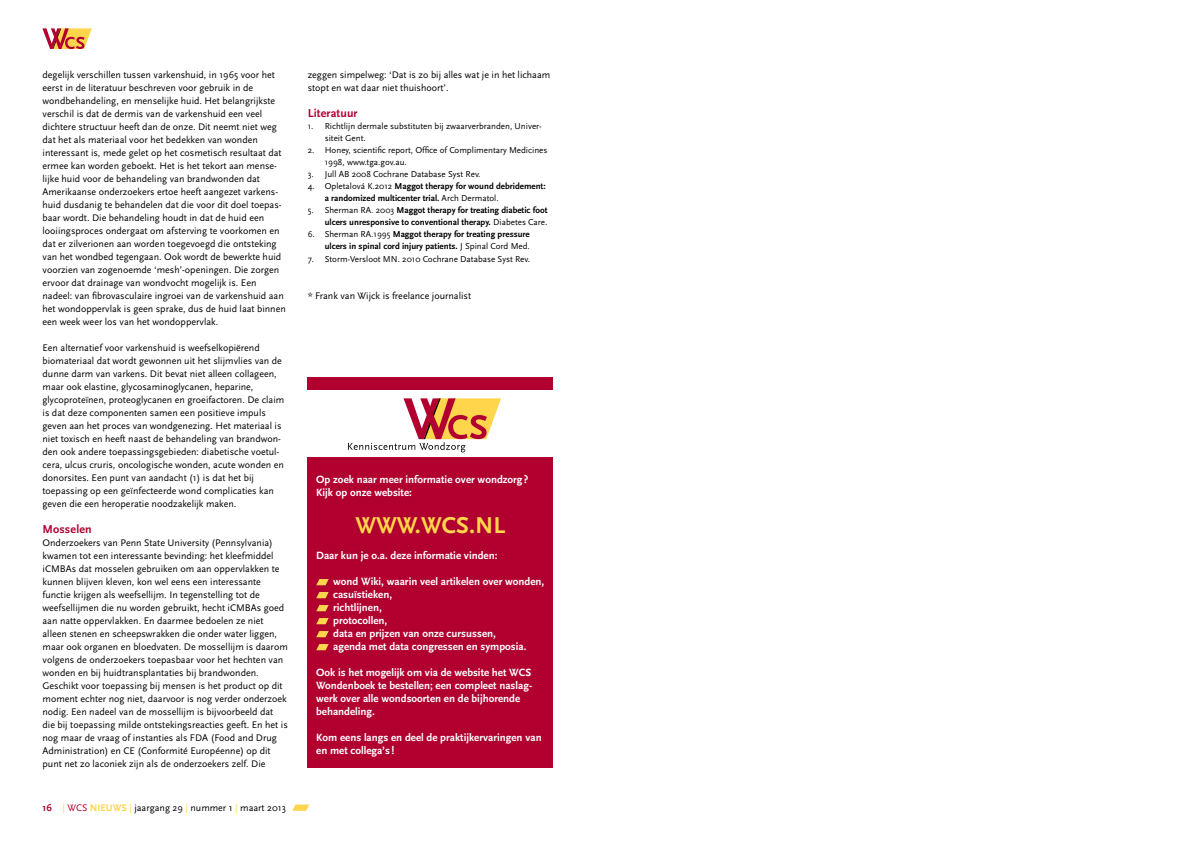
<style>
.page{position:relative;width:1191px;height:842px;background:#fff}
.page>*{position:absolute;margin:0;border:0;box-sizing:border-box;transform-origin:0 0}
.t1{font:700 24px "Scala Sans";color:#ffd54c}
.t2{font:700 12px "Scala Sans";letter-spacing:.01em;color:#b10030}
.t3{font:700 11px/13px "Scala Sans";color:#fff}
.t4{font:10px/13px "Scala Sans";color:#000}
.t5{font:700 9px/12px "Scala Sans";color:#000;text-align:right}
.t6{font:9px/12px "Scala Sans";color:#000}
.s1{font-weight:700;color:#b10030}
.s2{color:#ffd54c}
.s3{color:#b10030}
.s4{font-weight:700;color:#ffd54c}
.s5{font-weight:400}
</style>
<div class="page">
<svg style="left:292px;top:804px;width:17px;height:7px"></svg>
<svg style="left:42px;top:28px;width:50px;height:21px"></svg>
<div style="left:308px;top:377px;width:245px;height:390px;background:#b10030"></div>
<svg style="left:316px;top:579px;width:13px;height:6px"></svg>
<svg style="left:316px;top:592px;width:13px;height:6px"></svg>
<svg style="left:316px;top:605px;width:13px;height:6px"></svg>
<svg style="left:316px;top:618px;width:13px;height:6px"></svg>
<svg style="left:316px;top:631px;width:13px;height:6px"></svg>
<svg style="left:316px;top:644px;width:13px;height:6px"></svg>
<div style="left:303px;top:390px;width:256px;height:67px;background:#fff"></div>
<svg style="left:348px;top:398px;width:153px;height:54px"></svg>
<p class="t4" style="left:43px;top:69px;width:245px">degelijk verschillen tussen varkenshuid, in 1965 voor het eerst in de literatuur beschreven voor gebruik in de wondbehandeling, en menselijke huid. Het belangrijkste verschil is dat de dermis van de varkenshuid een veel dichtere structuur heeft dan de onze. Dit neemt niet weg dat het als materiaal voor het bedekken van wonden interessant is, mede gelet op het cosmetisch resultaat dat ermee kan worden geboekt. Het is het tekort aan mense&shy;lijke huid voor de behandeling van brandwonden dat Amerikaanse onderzoekers ertoe heeft aangezet varkens&shy;huid dusdanig te behandelen dat die voor dit doel toepas&shy;baar wordt. Die behandeling houdt in dat de huid een looiingsproces ondergaat om afsterving te voorkomen en dat er zilverionen aan worden toegevoegd die ontsteking van het wondbed tegengaan. Ook wordt de bewerkte huid voorzien van zogenoemde ‘mesh’-openingen. Die zorgen ervoor dat drainage van wondvocht mogelijk is. Een nadeel: van fibrovasculaire ingroei van de varkenshuid aan het wondoppervlak is geen sprake, dus de huid laat binnen een week weer los van het wondoppervlak.</p>
<p class="t4" style="left:43px;top:342px;width:243px">Een alternatief voor varkenshuid is weefselkopiërend biomateriaal dat wordt gewonnen uit het slijmvlies van de dunne darm van varkens. Dit bevat niet alleen collageen, maar ook elastine, glycosaminoglycanen, heparine, glycoproteïnen, proteoglycanen en groeifactoren. De claim is dat deze componenten samen een positieve impuls geven aan het proces van wondgenezing. Het materiaal is niet toxisch en heeft naast de behandeling van brandwon&shy;den ook andere toepassingsgebieden: diabetische voetul&shy;cera, ulcus cruris, oncologische wonden, acute wonden en donorsites. Een punt van aandacht (1) is dat het bij toepassing op een geïnfecteerde wond complicaties kan geven die een heroperatie noodzakelijk maken.</p>
<p class="t2" style="left:43px;top:523px;width:51px">Mosselen</p>
<p class="t4" style="left:43px;top:537px;width:247px">Onderzoekers van Penn State University (Pennsylvania) kwamen tot een interessante bevinding: het kleefmiddel iCMBAs dat mosselen gebruiken om aan oppervlakken te kunnen blijven kleven, kon wel eens een interessante functie krijgen als weefsellijm. In tegenstelling tot de weefsellijmen die nu worden gebruikt, hecht iCMBAs goed aan natte oppervlakken. En daarmee bedoelen ze niet alleen stenen en scheepswrakken die onder water liggen, maar ook organen en bloedvaten. De mossellijm is daarom volgens de onderzoekers toepasbaar voor het hechten van wonden en bij huidtransplantaties bij brandwonden.<br>Geschikt voor toepassing bij mensen is het product op dit moment echter nog niet, daarvoor is nog verder onderzoek nodig. Een nadeel van de mossellijm is bijvoorbeeld dat die bij toepassing milde ontstekingsreacties geeft. En het is nog maar de vraag of instanties als FDA (Food and Drug Administration) en CE (Conformité Européenne) op dit punt net zo laconiek zijn als de onderzoekers zelf. Die</p>
<p class="t4" style="left:43px;top:801px;width:245px"><span class="s1">16</span> <span class="s2">|</span> <span class="s3">WCS</span> <span class="s4">NIEUWS</span> <span class="s2">|</span> jaargang 29 <span class="s2">|</span> nummer 1 <span class="s2">|</span> maart 2013</p>
<p class="t4" style="left:308px;top:69px;width:244px">zeggen simpelweg: ‘Dat is zo bij alles wat je in het lichaam stopt en wat daar niet thuishoort’.</p>
<p class="t2" style="left:308px;top:107px;width:51px">Literatuur</p>
<p class="t6" style="left:325px;top:120px;width:218px;text-indent:-17px">1. Richtlijn dermale substituten bij zwaarverbranden, Univer&shy;siteit Gent.</p>
<p class="t6" style="left:325px;top:144px;width:224px;text-indent:-17px">2. Honey, scientific report, Office of Complimentary Medicines<br>1998, www.tga.gov.au.</p>
<p class="t6" style="left:308px;top:168px;width:174px">3. Jull AB 2008 Cochrane Database Syst Rev.</p>
<p class="t5" style="left:325px;top:180px;width:222px;text-align:left;text-indent:-17px"><span class="s5">4. Opletalová K.2012</span> Maggot therapy for wound debridement: a randomized multicenter trial. <span class="s5">Arch Dermatol.</span></p>
<p class="t5" style="left:308px;top:204px;width:241px"><span class="s5">5. Sherman RA. 2003</span> Maggot therapy for treating diabetic foot ulcers unresponsive to conventional therapy. <span class="s5">Diabetes Care.</span></p>
<p class="t5" style="left:308px;top:228px;width:224px"><span class="s5">6. Sherman RA.1995</span> Maggot therapy for treating pressure ulcers in spinal cord injury patients. <span class="s5">J Spinal Cord Med.</span></p>
<p class="t6" style="left:308px;top:253px;width:224px">7. Storm-Versloot MN. 2010 Cochrane Database Syst Rev.</p>
<p class="t4" style="left:308px;top:290px;width:165px">* Frank van Wijck is freelance journalist</p>
<p class="t3" style="left:316px;top:473px;width:214px">Op zoek naar meer informatie over wondzorg?<br>Kijk op onze website:</p>
<h1 class="t1" style="left:355px;top:512px;width:151px">WWW.WCS.NL</h1>
<p class="t3" style="left:316px;top:549px;width:183px">Daar kun je o.a. deze informatie vinden:</p>
<p class="t3" style="left:333px;top:575px;width:213px">wond Wiki, waarin veel artikelen over wonden, casuïstieken,<br>richtlijnen,<br>protocollen,<br>data en prijzen van onze cursussen,<br>agenda met data congressen en symposia.</p>
<p class="t3" style="left:316px;top:666px;width:217px">Ook is het mogelijk om via de website het WCS Wondenboek te bestellen; een compleet naslag&shy;werk over alle wondsoorten en de bijhorende behandeling.</p>
<p class="t3" style="left:316px;top:731px;width:227px">Kom eens langs en deel de praktijkervaringen van en met collega’s !</p>
</div>
